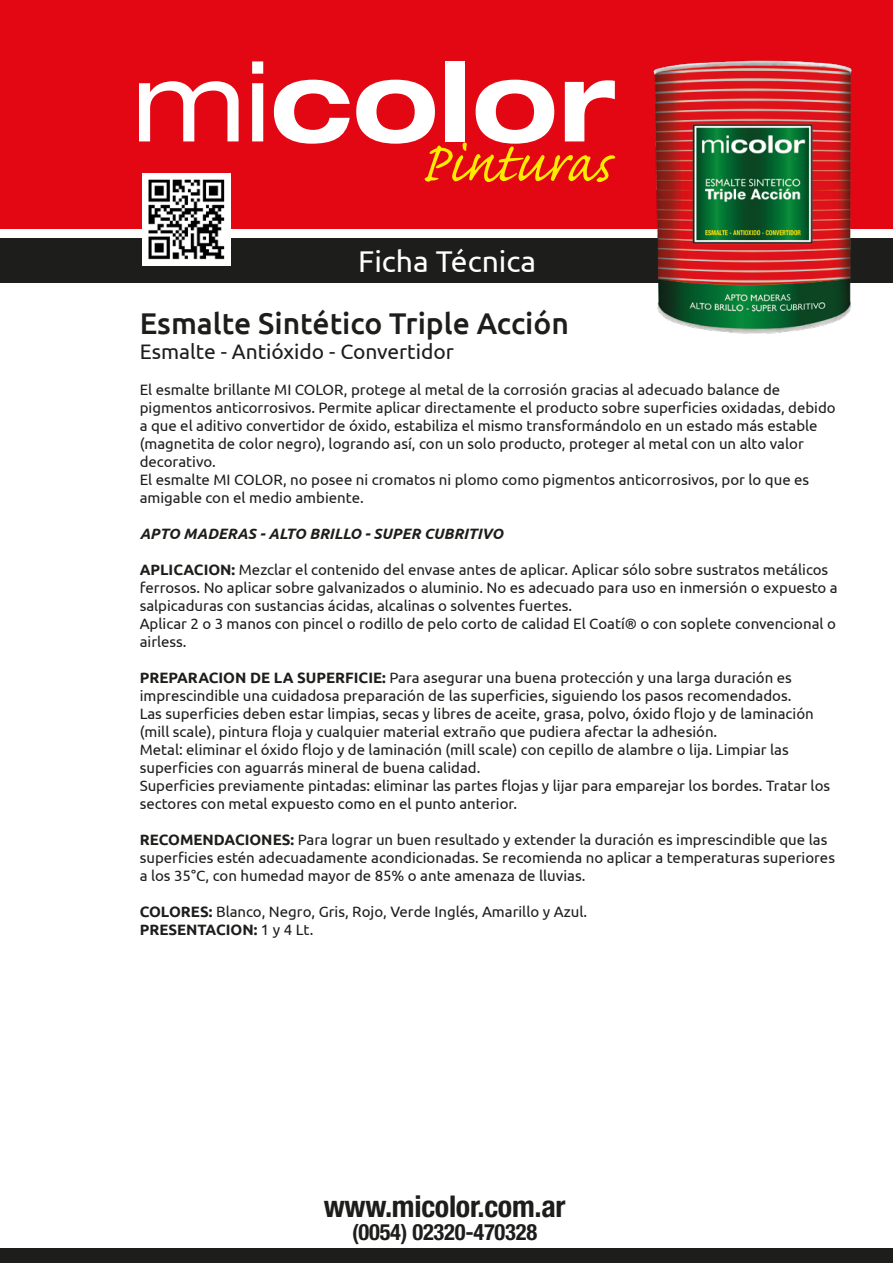
<style>
.page{position:relative;width:893px;height:1263px;background:#fff}
.page>*{position:absolute;margin:0;border:0;box-sizing:border-box;transform-origin:0 0}
.t1{font:72px "Caflisch Script Pro";color:#ffed00}
.t2{font:500 30px "Ubuntu";color:#1d1d1b}
.t3{font:700 condensed 30px "Helvetica Neue";letter-spacing:-.01em;color:#1d1d1b}
.t4{font:30px "Ubuntu";color:#fff}
.t5{font:700 condensed 22.5px "Helvetica Neue";letter-spacing:-.01em;color:#1d1d1b}
.t6{font:21px "Ubuntu";color:#1d1d1b}
.t7{font:15px/18px "Ubuntu";color:#1d1d1b}
.t8{font:italic 700 15px "Ubuntu";color:#1d1d1b}
.s1{font-weight:700}
</style>
<div class="page">
<div style="left:0;top:0;width:893px;height:229px;background:#e30613"></div>
<div style="left:0;top:238px;width:893px;height:45px;background:#1d1d1b"></div>
<div style="left:0;top:1248px;width:893px;height:15px;background:#1d1d1b"></div>
<svg style="left:139px;top:81px;width:100px;height:60px"></svg>
<svg style="left:252px;top:61px;width:11px;height:80px"></svg>
<svg style="left:274px;top:80px;width:76px;height:64px"></svg>
<svg style="left:356px;top:80px;width:79px;height:64px"></svg>
<div style="left:445px;top:61px;width:20px;height:80px;background:#fff"></div>
<svg style="left:476px;top:80px;width:78px;height:64px"></svg>
<svg style="left:565px;top:80px;width:50px;height:61px"></svg>
<img style="left:653px;top:60px;width:199px;height:274px">
<div style="left:142px;top:174px;width:89px;height:92px;background:#fff"></div>
<img style="left:148px;top:179px;width:77px;height:81px">
<h1 class="t1" style="left:420px;top:126px;width:192px">Pinturas</h1>
<h2 class="t4" style="left:358px;top:243px;width:179px">Ficha Técnica</h2>
<h2 class="t2" style="left:140px;top:304px;width:431px">Esmalte Sintético Triple Acción</h2>
<h3 class="t6" style="left:140px;top:339px;width:316px">Esmalte - Antióxido - Convertidor</h3>
<p class="t7" style="left:140px;top:380px;width:698px">El esmalte brillante MI COLOR, protege al metal de la corrosión gracias al adecuado balance de pigmentos anticorrosivos. Permite aplicar directamente el producto sobre superficies oxidadas, debido a que el aditivo convertidor de óxido, estabiliza el mismo transformándolo en un estado más estable (magnetita de color negro), logrando así, con un solo producto, proteger al metal con un alto valor decorativo.<br>El esmalte MI COLOR, no posee ni cromatos ni plomo como pigmentos anticorrosivos, por lo que es amigable con el medio ambiente.</p>
<p class="t8" style="left:140px;top:524px;width:365px">APTO MADERAS - ALTO BRILLO - SUPER CUBRITIVO</p>
<p class="t7" style="left:140px;top:560px;width:699px"><span class="s1">APLICACION:</span> Mezclar el contenido del envase antes de aplicar. Aplicar sólo sobre sustratos metálicos ferrosos. No aplicar sobre galvanizados o aluminio. No es adecuado para uso en inmersión o expuesto a salpicaduras con sustancias ácidas, alcalinas o solventes fuertes.<br>Aplicar 2 o 3 manos con pincel o rodillo de pelo corto de calidad El Coatí® o con soplete convencional o airless.</p>
<p class="t7" style="left:140px;top:668px;width:692px"><span class="s1">PREPARACION DE LA SUPERFICIE:</span> Para asegurar una buena protección y una larga duración es imprescindible una cuidadosa preparación de las superficies, siguiendo los pasos recomendados.<br>Las superficies deben estar limpias, secas y libres de aceite, grasa, polvo, óxido flojo y de laminación (mill scale), pintura floja y cualquier material extraño que pudiera afectar la adhesión.<br>Metal: eliminar el óxido flojo y de laminación (mill scale) con cepillo de alambre o lija. Limpiar las superficies con aguarrás mineral de buena calidad.<br>Superficies previamente pintadas: eliminar las partes flojas y lijar para emparejar los bordes. Tratar los sectores con metal expuesto como en el punto anterior.</p>
<p class="t7" style="left:140px;top:830px;width:697px"><span class="s1">RECOMENDACIONES:</span> Para lograr un buen resultado y extender la duración es imprescindible que las superficies estén adecuadamente acondicionadas. Se recomienda no aplicar a temperaturas superiores a los 35°C, con humedad mayor de 85% o ante amenaza de lluvias.</p>
<p class="t7" style="left:140px;top:902px;width:449px"><span class="s1">COLORES:</span> Blanco, Negro, Gris, Rojo, Verde Inglés, Amarillo y Azul.<br><span class="s1">PRESENTACION:</span> 1 y 4 Lt.</p>
<h2 class="t3" style="left:324px;top:1188px;width:243px">www.micolor.com.ar</h2>
<h3 class="t5" style="left:352px;top:1218px;width:186px">(0054) 02320-470328</h3>
</div>
